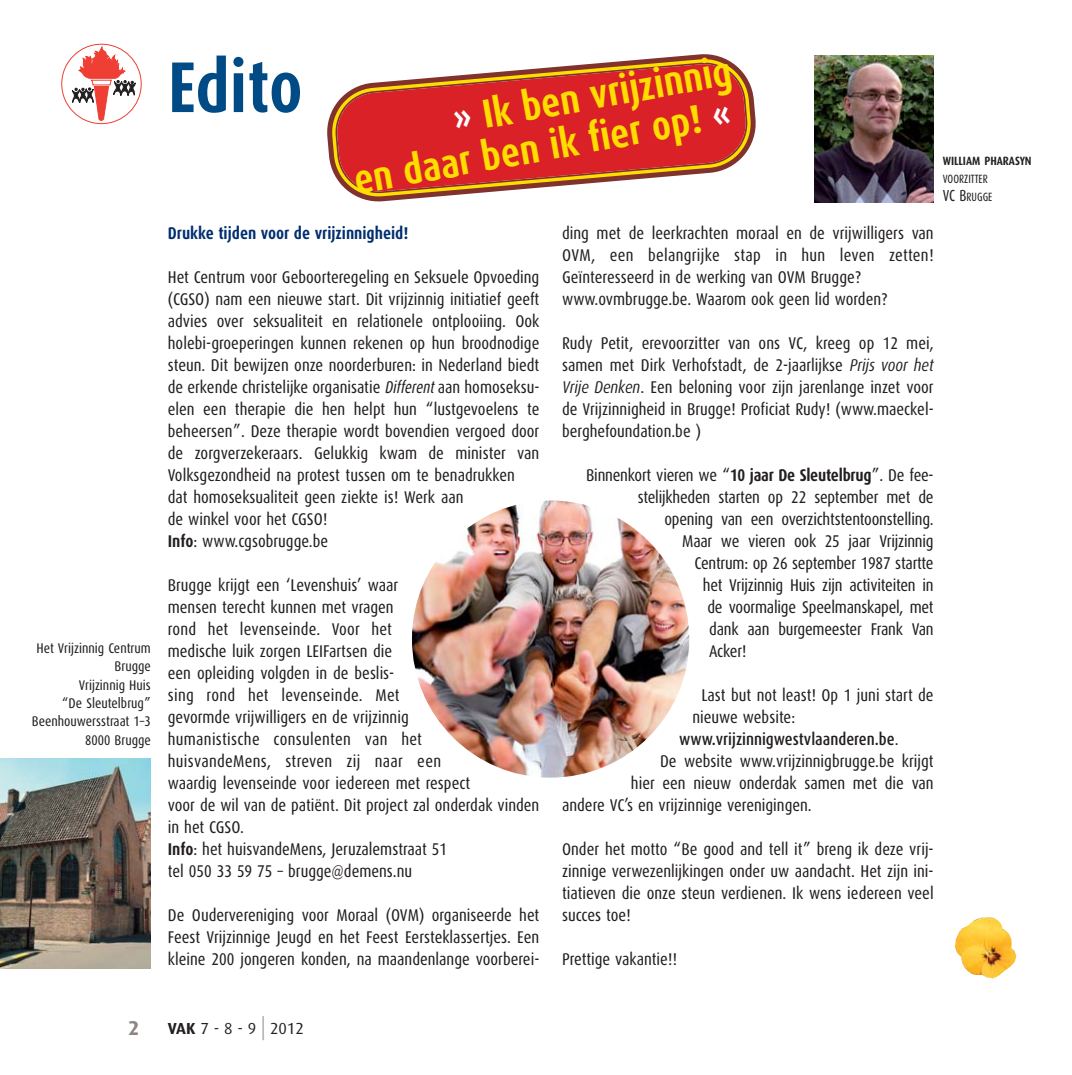
<style>
.page{position:relative;width:1072px;height:1075px;background:#fff}
.page>*{position:absolute;margin:0;border:0;box-sizing:border-box;transform-origin:0 0}
.t1{font:700 72px "Dax Condensed";letter-spacing:-.005em;color:#004b85}
.t2{font:700 40.6px/42.4px "Dax Condensed";color:#fd0;text-align:right}
.t3{font:700 20px "Dax";color:#8f8580}
.t4{font:17px/22px "Dax Condensed";color:#231f20}
.t5{font:700 17px "Dax Condensed";color:#002e6e}
.t6{font:500 17px "Dax Condensed";color:#231f20}
.t7{font:16px "Dax";color:#231f20}
.t8{font:14px/18.4px "Dax Condensed";color:#231f20;text-align:right}
.t9{font:12px/18px "Dax Condensed";color:#231f20;scale:.9 1}
.t10{font:700 12px "Dax Condensed";color:#231f20}
.s1{color:#fff}
.s2{font-size:16px}
.s3{font-style:italic}
.s4{font-weight:700}
.s5{font-family:"Dax";font-style:italic}
.s6{font-weight:400}
.s7{font-weight:300;font-size:24px;color:#8f8580}
</style>
<div class="page">
<div style="left:61px;top:44px;width:81px;height:80px;border:1px solid #ef3e33;border-radius:50%"></div>
<svg style="left:72px;top:47px;width:63px;height:74px"></svg>
<img style="left:0;top:759px;width:151px;height:209px">
<img style="left:955px;top:917px;width:61px;height:61px">
<img style="left:814px;top:56px;width:119px;height:147px">
<svg style="left:327px;top:54px;width:429px;height:148px"></svg>
<svg style="left:334px;top:61px;width:415px;height:133px;background:#d94d45"></svg>
<img style="left:412px;top:500px;width:277px;height:278px;border-radius:50%">
<p class="t8" style="left:32px;top:640px;width:120px">Het Vrijzinnig Centrum<br>Brugge<br>Vrijzinnig Huis<br>“De Sleutelbrug”<br>Beenhouwersstraat 1–3<br>8000 Brugge</p>
<h1 class="t1" style="left:168px;top:56px;width:136px">Edito</h1>
<h2 class="t2" style="left:343px;top:120px;width:391px;rotate:-10deg"><span class="s1">»</span> Ik ben vrijzinnig<br>en daar ben ik fier op! <span class="s1">«</span></h2>
<p class="t10" style="left:942px;top:155px;width:90px">WILLIAM PHARASYN</p>
<p class="t9" style="left:942px;top:170px;width:57px">VOORZITTER<br><span class="s2">VC B</span>RUGGE</p>
<p class="t5" style="left:168px;top:226px;width:242px">Drukke tijden voor de vrijzinnigheid!</p>
<p class="t4" style="left:168px;top:267px;width:373px">Het Centrum voor Geboorteregeling en Seksuele Opvoeding (CGSO) nam een nieuwe start. Dit vrijzinnig initiatief geeft advies over seksualiteit en relationele ontplooiing. Ook holebi-groeperingen kunnen rekenen op hun broodnodige steun. Dit bewijzen onze noorderburen: in Nederland biedt de erkende christelijke organisatie <span class="s3">Different</span>aan homoseksu&shy;elen een therapie die hen helpt hun “lustgevoelens te beheersen”. Deze therapie wordt bovendien vergoed door de zorgverzekeraars. Gelukkig kwam de minister van Volksgezondheid na protest tussen om te benadrukken<br>dat homoseksualiteit geen ziekte is! Werk aan<br>de winkel voor het CGSO!<br><span class="s4">Info</span>: www.cgsobrugge.be</p>
<p class="t4" style="left:168px;top:575px;width:373px">Brugge krijgt een ‘Levenshuis’ waar<br>mensen terecht kunnen met vragen<br>rond het levenseinde. Voor het<br>medische luik zorgen LEIFartsen die<br>een opleiding volgden in de beslis-<br>sing rond het levenseinde. Met<br>gevormde vrijwilligers en de vrijzinnig<br>humanistische consulenten van het<br>huisvandeMens, streven zij naar een<br>waardig levenseinde voor iedereen met respect<br>voor de wil van de patiënt. Dit project zal onderdak vinden in het CGSO.<br><span class="s4">Info</span>: het huisvandeMens, Jeruzalemstraat 51<br>tel 050 33 59 75 – brugge@demens.nu</p>
<p class="t4" style="left:168px;top:905px;width:373px;text-align:justify">De Oudervereniging voor Moraal (OVM) organiseerde het Feest Vrijzinnige Jeugd en het Feest Eersteklassertjes. Een kleine 200 jongeren konden, na maandenlange voorberei-</p>
<p class="t4" style="left:562px;top:223px;width:373px">ding met de leerkrachten moraal en de vrijwilligers van OVM, een belangrijke stap in hun leven zetten!<br>Geïnteresseerd in de werking van OVM Brugge? www.ovmbrugge.be. Waarom ook geen lid worden?</p>
<p class="t4" style="left:562px;top:333px;width:373px;text-align:justify">Rudy Petit, erevoorzitter van ons VC, kreeg op 12 mei, samen met Dirk Verhofstadt, de 2-jaarlijkse <span class="s5">Prijs voor het Vrije Denken</span>. Een beloning voor zijn jarenlange inzet voor de Vrijzinnigheid in Brugge! Proficiat Rudy! (www.maeckel&shy;berghefoundation.be )</p>
<p class="t4" style="left:586px;top:465px;width:349px">Binnenkort vieren we “<span class="s4">10 jaar De Sleutelbrug</span>”. De fee-</p>
<p class="t4" style="left:637px;top:487px;width:297px">stelijkheden starten op 22 september met de</p>
<p class="t4" style="left:664px;top:509px;width:271px">opening van een overzichtstentoonstelling.</p>
<p class="t4" style="left:682px;top:531px;width:253px">Maar we vieren ook 25 jaar Vrijzinnig</p>
<p class="t4" style="left:694px;top:553px;width:241px">Centrum: op 26 september 1987 startte</p>
<p class="t4" style="left:702px;top:575px;width:232px">het Vrijzinnig Huis zijn activiteiten in</p>
<p class="t4" style="left:707px;top:597px;width:228px">de voormalige Speelmanskapel, met</p>
<p class="t4" style="left:709px;top:619px;width:226px">dank aan burgemeester Frank Van</p>
<p class="t4" style="left:709px;top:641px;width:39px">Acker!</p>
<p class="t4" style="left:701px;top:685px;width:234px">Last but not least! Op 1 juni start de</p>
<p class="t4" style="left:692px;top:707px;width:104px">nieuwe website:</p>
<p class="t6" style="left:679px;top:732px;width:221px">www.vrijzinnigwestvlaanderen.be<span class="s6">.</span></p>
<p class="t4" style="left:660px;top:751px;width:275px">De website www.vrijzinnigbrugge.be krijgt</p>
<p class="t4" style="left:631px;top:773px;width:304px">hier een nieuw onderdak samen met die van</p>
<p class="t4" style="left:562px;top:795px;width:251px">andere VC’s en vrijzinnige verenigingen.</p>
<p class="t4" style="left:562px;top:839px;width:373px;text-align:justify">Onder het motto “Be good and tell it” breng ik deze vrij&shy;zinnige verwezenlijkingen onder uw aandacht. Het zijn ini&shy;tiatieven die onze steun verdienen. Ik wens iedereen veel succes toe!</p>
<p class="t4" style="left:562px;top:949px;width:117px">Prettige vakantie!!</p>
<p class="t3" style="left:128px;top:1020px;width:13px">2</p>
<p class="t7" style="left:168px;top:1022px;width:137px"><span class="s4">VAK</span> 7 - 8 - 9 <span class="s7">|</span> 2012</p>
</div>
